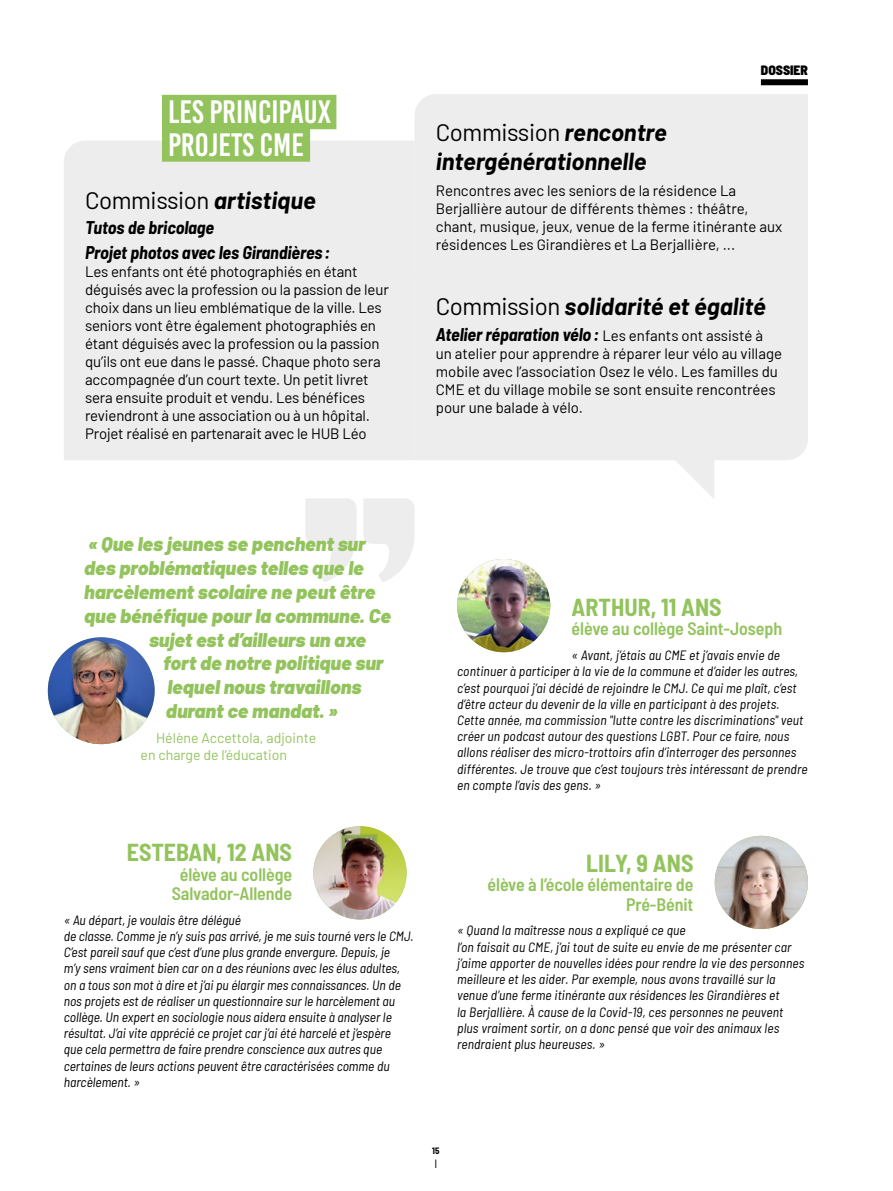
<style>
.page{position:relative;width:893px;height:1191px;background:#fff}
.page>*{position:absolute;margin:0;border:0;box-sizing:border-box;transform-origin:0 0}
.t1{font:32.4px/32.4px "Bebas Kai";color:#fff}
.t2{font:italic 700 24px/28.8px "Barlow";color:#000}
.t3{font:700 semi-condensed 24px "Barlow";color:#93c35d}
.t4{font:24px "Barlow";letter-spacing:-.02em;color:#000}
.t5{font:italic 900 19.8px "Barlow";color:#93c35d}
.t6{font:600 semi-condensed 18px/19.5px "Barlow";letter-spacing:-.005em;color:#93c35d;text-align:center}
.t7{font:italic 700 semi-condensed 18px/25px "Barlow";letter-spacing:-.005em;color:#000}
.t8{font:15px/18px "Barlow";letter-spacing:-.01em;color:#000}
.t9{font:14.1px/17px "Barlow";color:#93c35d}
.t10{font:italic semi-condensed 13.5px/16.2px "Barlow";letter-spacing:.005em;color:#000}
.t11{font:900 semi-condensed 13.5px "Barlow";color:#000}
.t12{font:semi-condensed 12px "Barlow";color:#000}
.t13{font:700 semi-condensed 9px "Barlow";color:#000}
.s1{font-weight:700;font-style:italic}
.s2{font-weight:400;font-style:normal}
.s3{font-weight:400;font-style:normal;font-stretch:normal;font-size:15px}
</style>
<div class="page">
<div style="left:64px;top:141px;width:351px;height:319px;background:#ededed"></div>
<div style="left:415px;top:286px;width:393px;height:174px;background:#ededed"></div>
<div style="left:415px;top:94px;width:393px;height:192px;background:#ededed"></div>
<div style="left:761px;top:79px;width:47px;height:6px;background:#000"></div>
<svg style="left:305px;top:498px;width:52px;height:84px"></svg>
<svg style="left:363px;top:498px;width:52px;height:84px"></svg>
<svg style="left:671px;top:456px;width:43px;height:43px"></svg>
<div style="left:162px;top:95px;width:174px;height:34px;background:#93c35d"></div>
<div style="left:162px;top:127px;width:148px;height:35px;background:#93c35d"></div>
<img style="left:48px;top:637px;width:107px;height:107px;border-radius:53px">
<img style="left:457px;top:559px;width:93px;height:93px;border-radius:47px">
<img style="left:715px;top:836px;width:93px;height:93px;border-radius:47px">
<img style="left:313px;top:826px;width:94px;height:93px;border-radius:47px">
<h1 class="t1" style="left:168px;top:96px;width:164px">LES PRINCIPAUX<br>PROJETS CME</h1>
<h2 class="t4" style="left:85px;top:183px;width:232px">Commission <span class="s1">artistique</span></h2>
<h3 class="t7" style="left:85px;top:214px;width:246px">Tutos de bricolage<br>Projet photos avec les Girandières :</h3>
<p class="t8" style="left:85px;top:261px;width:305px">Les enfants ont été photographiés en étant déguisés avec la profession ou la passion de leur choix dans un lieu emblématique de la ville. Les seniors vont être également photographiés en étant déguisés avec la profession ou la passion qu’ils ont eue dans le passé. Chaque photo sera accompagnée d’un court texte. Un petit livret sera ensuite produit et vendu. Les bénéfices reviendront à une association ou à un hôpital.<br>Projet réalisé en partenarait avec le HUB Léo</p>
<p class="t11" style="left:761px;top:60px;width:49px">DOSSIER</p>
<h2 class="t2" style="left:436px;top:116px;width:232px"><span class="s2">Commission</span> rencontre intergénérationnelle</h2>
<p class="t8" style="left:436px;top:181px;width:348px">Rencontres avec les seniors de la résidence La Berjallière autour de différents thèmes : théâtre, chant, musique, jeux, venue de la ferme itinérante aux résidences Les Girandières et La Berjallière, ...</p>
<h2 class="t2" style="left:436px;top:290px;width:331px"><span class="s2">Commission</span> solidarité et égalité</h2>
<h3 class="t7" style="left:436px;top:321px;width:329px">Atelier réparation vélo: <span class="s3">Les enfants ont assisté à</span></h3>
<p class="t8" style="left:436px;top:344px;width:348px">un atelier pour apprendre à réparer leur vélo au village mobile avec l’association Osez le vélo. Les familles du CME et du village mobile se sont ensuite rencontrées pour une balade à vélo.</p>
<h3 class="t5" style="left:88px;top:528px;width:279px">« Que les jeunes se penchent sur</h3>
<h3 class="t5" style="left:84px;top:552px;width:281px">des problématiques telles que le</h3>
<h3 class="t5" style="left:84px;top:576px;width:293px">harcèlement scolaire ne peut être</h3>
<h3 class="t5" style="left:84px;top:600px;width:308px">que bénéfique pour la commune. Ce</h3>
<h3 class="t5" style="left:149px;top:624px;width:218px">sujet est d’ailleurs un axe</h3>
<h3 class="t5" style="left:163px;top:648px;width:222px">fort de notre politique sur</h3>
<h3 class="t5" style="left:167px;top:672px;width:195px">lequel nous travaillons</h3>
<h3 class="t5" style="left:166px;top:696px;width:173px">durant ce mandat. »</h3>
<p class="t9" style="left:141px;top:728px;width:177px;text-indent:16px">Hélène Accettola, adjointe en charge de l’éducation</p>
<h2 class="t3" style="left:127px;top:835px;width:167px">ESTEBAN, 12 ANS</h2>
<h3 class="t6" style="left:172px;top:863px;width:122px">élève au collège<br>Salvador-Allende</h3>
<p class="t10" style="left:64px;top:910px;width:351px">« Au départ, je voulais être délégué<br>de classe. Comme je n’y suis pas arrivé, je me suis tourné vers le CMJ.<br>C’est pareil sauf que c’est d’une plus grande envergure. Depuis, je<br>m’y sens vraiment bien car on a des réunions avec les élus adultes, on a tous son mot à dire et j’ai pu élargir mes connaissances. Un de nos projets est de réaliser un questionnaire sur le harcèlement au collège. Un expert en sociologie nous aidera ensuite à analyser le résultat. J’ai vite apprécié ce projet car j’ai été harcelé et j’espère<br>que cela permettra de faire prendre conscience aux autres que certaines de leurs actions peuvent être caractérisées comme du harcèlement. »</p>
<h2 class="t3" style="left:572px;top:590px;width:152px">ARTHUR, 11 ANS</h2>
<h3 class="t6" style="left:572px;top:618px;width:212px">élève au collège Saint-Joseph</h3>
<p class="t10" style="left:457px;top:646px;width:352px;text-indent:114px">« Avant, j’étais au CME et j’avais envie de continuer à participer à la vie de la commune et d’aider les autres, c’est pourquoi j’ai décidé de rejoindre le CMJ. Ce qui me plaît, c’est d’être acteur du devenir de la ville en participant à des projets.<br>Cette année, ma commission "lutte contre les discriminations" veut créer un podcast autour des questions LGBT. Pour ce faire, nous allons réaliser des micro-trottoirs afin d’interroger des personnes différentes. Je trouve que c’est toujours très intéressant de prendre en compte l’avis des gens. »</p>
<h2 class="t3" style="left:586px;top:845px;width:109px">LILY, 9 ANS</h2>
<h3 class="t6" style="left:488px;top:873px;width:207px;text-align:right">élève à l’école élémentaire de<br>Pré-Bénit</h3>
<p class="t10" style="left:457px;top:921px;width:349px">« Quand la maîtresse nous a expliqué ce que<br>l’on faisait au CME, j’ai tout de suite eu envie de me présenter car j’aime apporter de nouvelles idées pour rendre la vie des personnes meilleure et les aider. Par exemple, nous avons travaillé sur la venue d’une ferme itinérante aux résidences les Girandières et<br>la Berjallière. À cause de la Covid-19, ces personnes ne peuvent plus vraiment sortir, on a donc pensé que voir des animaux les rendraient plus heureuses. »</p>
<p class="t13" style="left:432px;top:1144px;width:9px">15</p>
<p class="t12" style="left:434px;top:1155px;width:4px">I</p>
</div>
